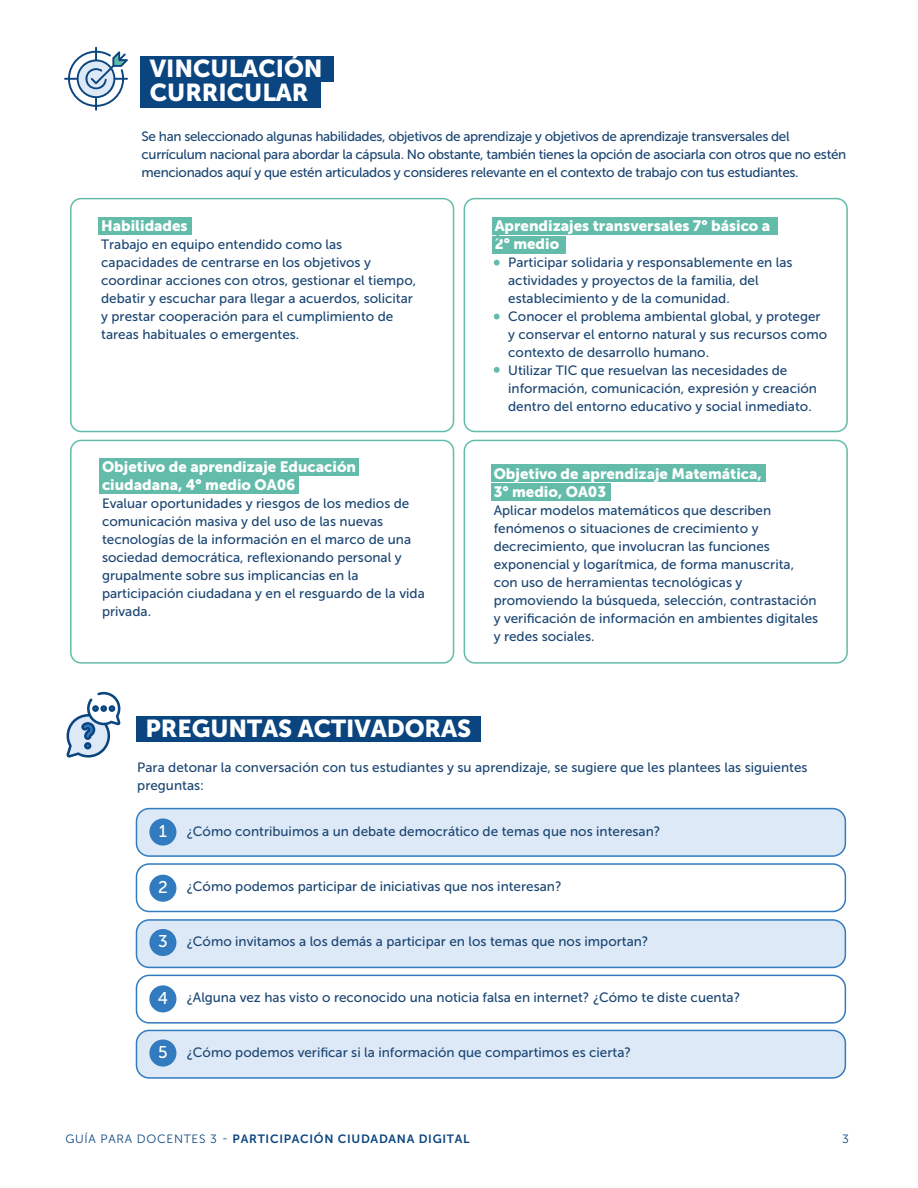
<style>
.page{position:relative;width:918px;height:1188px;background:#fff}
.page>*{position:absolute;margin:0;border:0;box-sizing:border-box;transform-origin:0 0}
.t1{font:24.3px/24px "Museo Sans 900";letter-spacing:-.005em;color:#fff}
.t2{font:16.95px "Museo Sans 500";color:#fff}
.t3{font:15px/18px "Museo Sans 900";color:#fff}
.t4{font:13.5px/18px "Museo Sans 500";color:#1b4673}
.t5{font:13.5px/18px "Museo Sans 500";letter-spacing:-.025em;color:#1b4673}
.t6{font:12px "Museo Sans 700";letter-spacing:.06em;color:#0b4580}
.t7{font:12px "Museo Sans 300";color:#0b4580}
.s1{font-size:16.95px;color:#fff}
.s2{font-family:"Museo Sans 300"}
</style>
<div class="page">
<div style="left:70px;top:198px;width:384px;height:234px;border:2px solid #62bca9;border-radius:10px"></div>
<div style="left:464px;top:198px;width:384px;height:234px;border:2px solid #62bca9;border-radius:10px"></div>
<div style="left:70px;top:440px;width:384px;height:224px;border:2px solid #62bca9;border-radius:10px"></div>
<div style="left:464px;top:440px;width:384px;height:224px;border:2px solid #62bca9;border-radius:10px"></div>
<svg style="left:64px;top:47px;width:64px;height:64px"></svg>
<div style="left:140px;top:56px;width:194px;height:26px;background:#0b4580"></div>
<div style="left:140px;top:82px;width:181px;height:25px;background:#0b4580"></div>
<svg style="left:66px;top:692px;width:55px;height:66px"></svg>
<div style="left:136px;top:716px;width:344px;height:26px;background:#0b4580"></div>
<div style="left:136px;top:809px;width:709px;height:47px;background:#dee9f7;border-radius:13px"></div>
<div style="left:136px;top:808px;width:710px;height:49px;border:2px solid #327bbe;border-radius:13px"></div>
<div style="left:136px;top:863px;width:710px;height:49px;border:2px solid #327bbe;border-radius:13px"></div>
<div style="left:136px;top:920px;width:709px;height:47px;background:#dee9f7;border-radius:13px"></div>
<div style="left:136px;top:919px;width:710px;height:49px;border:2px solid #327bbe;border-radius:13px"></div>
<div style="left:136px;top:975px;width:710px;height:49px;border:2px solid #327bbe;border-radius:13px"></div>
<div style="left:149px;top:819px;width:27px;height:27px;background:#327bbe;border-radius:50%"></div>
<div style="left:149px;top:875px;width:27px;height:27px;background:#327bbe;border-radius:50%"></div>
<div style="left:149px;top:929px;width:27px;height:27px;background:#327bbe;border-radius:50%"></div>
<div style="left:149px;top:985px;width:27px;height:27px;background:#327bbe;border-radius:50%"></div>
<div style="left:136px;top:1030px;width:709px;height:48px;background:#dee9f7;border-radius:13px"></div>
<div style="left:136px;top:1030px;width:710px;height:49px;border:2px solid #327bbe;border-radius:13px"></div>
<div style="left:149px;top:1040px;width:27px;height:27px;background:#327bbe;border-radius:50%"></div>
<div style="left:99px;top:218px;width:93px;height:17px;background:#62bca9"></div>
<div style="left:492px;top:217px;width:285px;height:17px;background:#62bca9"></div>
<div style="left:492px;top:236px;width:74px;height:17px;background:#62bca9"></div>
<div style="left:99px;top:458px;width:260px;height:17px;background:#62bca9"></div>
<div style="left:99px;top:476px;width:200px;height:17px;background:#62bca9"></div>
<div style="left:491px;top:465px;width:275px;height:17px;background:#62bca9"></div>
<div style="left:491px;top:484px;width:120px;height:17px;background:#62bca9"></div>
<svg style="left:494px;top:260px;width:6px;height:6px"></svg>
<svg style="left:494px;top:367px;width:6px;height:6px"></svg>
<svg style="left:494px;top:314px;width:6px;height:5px"></svg>
<h1 class="t1" style="left:150px;top:56px;width:174px">VINCULACIÓN<br>CURRICULAR</h1>
<p class="t5" style="left:142px;top:128px;width:706px">Se han seleccionado algunas habilidades, objetivos de aprendizaje y objetivos de aprendizaje transversales del currículum nacional para abordar la cápsula. No obstante, también tienes la opción de asociarla con otros que no estén mencionados aquí y que estén articulados y consideres relevante en el contexto de trabajo con tus estudiantes.</p>
<p class="t3" style="left:101px;top:217px;width:88px">Habilidades</p>
<p class="t4" style="left:101px;top:236px;width:317px">Trabajo en equipo entendido como las capacidades de centrarse en los objetivos y coordinar acciones con otros, gestionar el tiempo, debatir y escuchar para llegar a acuerdos, solicitar y prestar cooperación para el cumplimiento de tareas habituales o emergentes.</p>
<p class="t3" style="left:102px;top:458px;width:256px">Objetivo de aprendizaje Educación ciudadana, 4° medio OA06</p>
<p class="t4" style="left:102px;top:494px;width:324px">Evaluar oportunidades y riesgos de los medios de comunicación masiva y del uso de las nuevas tecnologías de la información en el marco de una sociedad democrática, reflexionando personal y grupalmente sobre sus implicancias en la participación ciudadana y en el resguardo de la vida privada.</p>
<p class="t3" style="left:495px;top:217px;width:277px">Aprendizajes transversales 7° básico a<br>2° medio</p>
<p class="t4" style="left:508px;top:253px;width:320px">Participar solidaria y responsablemente en las actividades y proyectos de la familia, del establecimiento y de la comunidad.<br>Conocer el problema ambiental global, y proteger y conservar el entorno natural y sus recursos como contexto de desarrollo humano.<br>Utilizar TIC que resuelvan las necesidades de información, comunicación, expresión y creación dentro del entorno educativo y social inmediato.</p>
<p class="t3" style="left:494px;top:464px;width:270px">Objetivo de aprendizaje Matemática,<br>3° medio, OA03</p>
<p class="t4" style="left:494px;top:501px;width:326px">Aplicar modelos matemáticos que describen fenómenos o situaciones de crecimiento y decrecimiento, que involucran las funciones exponencial y logarítmica, de forma manuscrita, con uso de herramientas tecnológicas y promoviendo la búsqueda, selección, contrastación y verificación de información en ambientes digitales y redes sociales.</p>
<h1 class="t1" style="left:146px;top:716px;width:327px">PREGUNTAS ACTIVADORAS</h1>
<p class="t4" style="left:137px;top:758px;width:672px">Para detonar la conversación con tus estudiantes y su aprendizaje, se sugiere que les plantees las siguientes preguntas:</p>
<p class="t4" style="left:159px;top:822px;width:503px"><span class="s1">1</span> ¿Cómo contribuimos a un debate democrático de temas que nos interesan?</p>
<p class="t2" style="left:158px;top:878px;width:11px">2</p>
<p class="t4" style="left:187px;top:878px;width:376px">¿Cómo podemos participar de iniciativas que nos interesan?</p>
<p class="t2" style="left:158px;top:932px;width:11px">3</p>
<p class="t4" style="left:187px;top:933px;width:463px">¿Cómo invitamos a los demás a participar en los temas que nos importan?</p>
<p class="t2" style="left:158px;top:988px;width:12px">4</p>
<p class="t4" style="left:187px;top:988px;width:555px">¿Alguna vez has visto o reconocido una noticia falsa en internet? ¿Cómo te diste cuenta?</p>
<p class="t4" style="left:158px;top:1043px;width:474px"><span class="s1">5</span> ¿Cómo podemos verificar si la información que compartimos es cierta?</p>
<p class="t6" style="left:65px;top:1132px;width:406px"><span class="s2">GUÍA PARA DOCENTES 3 -</span> PARTICIPACIÓN CIUDADANA DIGITAL</p>
<p class="t7" style="left:842px;top:1132px;width:8px">3</p>
</div>
